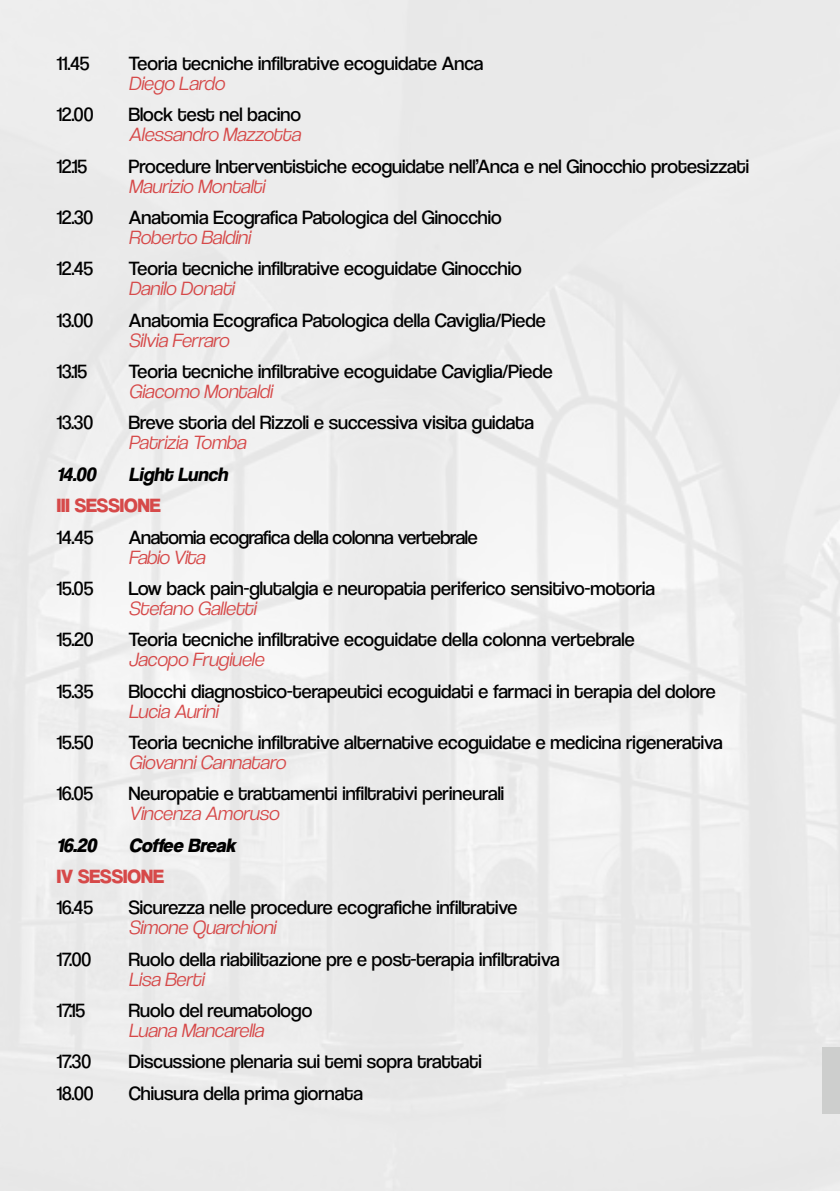
<style>
.page{position:relative;width:840px;height:1191px;background:#fff}
.page>*{position:absolute;margin:0;border:0;box-sizing:border-box;transform-origin:0 0}
.t1{font:20px/20px "Coolvetica Bk";color:#000}
.t2{font:20px/20px "Coolvetica Bk";letter-spacing:-.02em;color:#000}
.t3{font:20px "Coolvetica Hv";color:#d64949}
.t4{font:italic 20px "Coolvetica Hv";color:#000}
.t5{font:italic 700 20px "Coolvetica Rg";color:#000}
.s1{font-family:"Coolvetica Lt";font-style:italic;color:#d64949}
</style>
<div class="page">
<div style="left:0;top:513px;width:17px;height:82px;background:#e9e9e9"></div>
<div style="left:822px;top:1047px;width:17px;height:66px;background:#cdcecd"></div>
<p class="t1" style="left:57px;top:53px;width:34px">11.45</p>
<p class="t1" style="left:129px;top:53px;width:356px">Teoria tecniche infiltrative ecoguidate Anca<br><span class="s1">Diego Lardo</span></p>
<p class="t1" style="left:57px;top:104px;width:38px">12.00</p>
<p class="t1" style="left:129px;top:104px;width:174px">Block test nel bacino<br><span class="s1">Alessandro Mazzotta</span></p>
<p class="t1" style="left:57px;top:156px;width:32px">12.15</p>
<p class="t1" style="left:129px;top:156px;width:621px">Procedure Interventistiche ecoguidate nell’Anca e nel Ginocchio protesizzati<br><span class="s1">Maurizio Montalti</span></p>
<p class="t1" style="left:57px;top:207px;width:38px">12.30</p>
<p class="t1" style="left:129px;top:207px;width:374px">Anatomia Ecografica Patologica del Ginocchio<br><span class="s1">Roberto Baldini</span></p>
<p class="t1" style="left:57px;top:258px;width:38px">12.45</p>
<p class="t1" style="left:129px;top:258px;width:394px">Teoria tecniche infiltrative ecoguidate Ginocchio<br><span class="s1">Danilo Donati</span></p>
<p class="t1" style="left:57px;top:310px;width:38px">13.00</p>
<p class="t1" style="left:129px;top:310px;width:418px">Anatomia Ecografica Patologica della Caviglia/Piede<br><span class="s1">Silvia Ferraro</span></p>
<p class="t1" style="left:57px;top:361px;width:32px">13.15</p>
<p class="t1" style="left:129px;top:361px;width:425px">Teoria tecniche infiltrative ecoguidate Caviglia/Piede<br><span class="s1">Giacomo Montaldi</span></p>
<p class="t1" style="left:57px;top:412px;width:38px">13.30</p>
<p class="t1" style="left:129px;top:412px;width:406px">Breve storia del Rizzoli e successiva visita guidata<br><span class="s1">Patrizia Tomba</span></p>
<p class="t5" style="left:57px;top:462px;width:40px">14.00</p>
<p class="t5" style="left:129px;top:462px;width:100px">Light Lunch</p>
<p class="t3" style="left:57px;top:494px;width:105px">III SESSIONE</p>
<p class="t1" style="left:57px;top:526px;width:38px">14.45</p>
<p class="t2" style="left:129px;top:526px;width:350px">Anatomia ecografica della colonna vertebrale<br><span class="s1">Fabio Vita</span></p>
<p class="t1" style="left:57px;top:578px;width:38px">15.05</p>
<p class="t1" style="left:129px;top:578px;width:527px">Low back pain-glutalgia e neuropatia periferico sensitivo-motoria<br><span class="s1">Stefano Galletti</span></p>
<p class="t1" style="left:57px;top:629px;width:38px">15.20</p>
<p class="t1" style="left:129px;top:629px;width:507px">Teoria tecniche infiltrative ecoguidate della colonna vertebrale<br><span class="s1">Jacopo Frugiuele</span></p>
<p class="t1" style="left:57px;top:680px;width:38px">15.35</p>
<p class="t1" style="left:129px;top:680px;width:588px">Blocchi diagnostico-terapeutici ecoguidati e farmaci in terapia del dolore<br><span class="s1">Lucia Aurini</span></p>
<p class="t1" style="left:57px;top:732px;width:38px">15.50</p>
<p class="t1" style="left:129px;top:732px;width:595px">Teoria tecniche infiltrative alternative ecoguidate e medicina rigenerativa<br><span class="s1">Giovanni Cannataro</span></p>
<p class="t1" style="left:57px;top:783px;width:38px">16.05</p>
<p class="t1" style="left:129px;top:783px;width:377px">Neuropatie e trattamenti infiltrativi perineurali<br><span class="s1">Vincenza Amoruso</span></p>
<p class="t4" style="left:57px;top:833px;width:45px">16.20</p>
<p class="t4" style="left:129px;top:833px;width:112px">Coffee Break</p>
<p class="t3" style="left:57px;top:864px;width:109px">IV SESSIONE</p>
<p class="t1" style="left:57px;top:897px;width:38px">16.45</p>
<p class="t1" style="left:129px;top:897px;width:390px">Sicurezza nelle procedure ecografiche infiltrative<br><span class="s1">Simone Quarchioni</span></p>
<p class="t1" style="left:57px;top:948px;width:36px">17.00</p>
<p class="t1" style="left:129px;top:948px;width:432px">Ruolo della riabilitazione pre e post-terapia infiltrativa<br><span class="s1">Lisa Berti</span></p>
<p class="t1" style="left:57px;top:1000px;width:30px">17.15</p>
<p class="t1" style="left:129px;top:1000px;width:185px">Ruolo del reumatologo<br><span class="s1">Luana Mancarella</span></p>
<p class="t1" style="left:57px;top:1051px;width:36px">17.30</p>
<p class="t1" style="left:129px;top:1051px;width:354px">Discussione plenaria sui temi sopra trattati</p>
<p class="t1" style="left:57px;top:1083px;width:38px">18.00</p>
<p class="t1" style="left:129px;top:1083px;width:236px">Chiusura della prima giornata</p>
</div>
